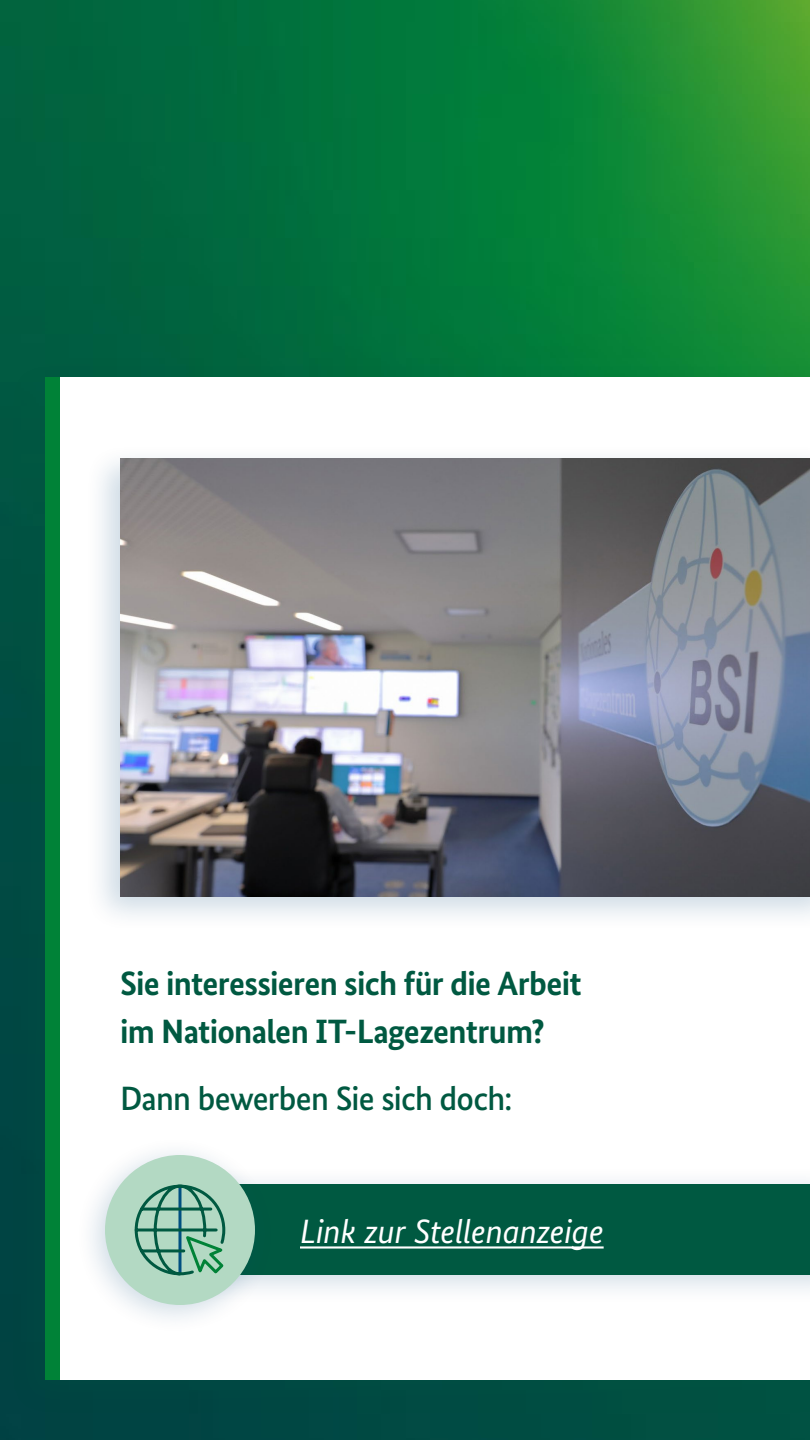
<style>
.page{position:relative;width:810px;height:1440px;background:#fff}
.page>*{position:absolute;margin:0;border:0;box-sizing:border-box;transform-origin:0 0}
.t1{font:700 33.75px/48px "Bundes Sans";letter-spacing:-.02em;color:#005941}
.t2{font:500 33.75px "Bundes Sans";letter-spacing:-.025em;color:#005941}
.t3{font:italic 33.75px "Bundes Sans";letter-spacing:-.005em;color:#fff}
</style>
<div class="page">
<img style="left:0;top:0;width:810px;height:1440px">
<div style="left:9px;top:362px;width:801px;height:1054px;background:#005941;opacity:.2"></div>
<div style="left:60px;top:377px;width:750px;height:1003px;background:#fff"></div>
<div style="left:45px;top:377px;width:15px;height:1003px;background:#008237"></div>
<div style="left:84px;top:443px;width:726px;height:489px;background:#004678;opacity:.2"></div>
<img style="left:120px;top:458px;width:690px;height:438px">
<div style="left:164px;top:1165px;width:646px;height:141px;background:#004678;opacity:.2"></div>
<div style="left:195px;top:1185px;width:615px;height:90px;background:#005941"></div>
<hr style="left:300px;top:1246px;width:304px;height:3px;background:#fff">
<div style="left:75px;top:1136px;width:199px;height:199px;background:#004678;opacity:.2"></div>
<div style="left:105px;top:1155px;width:150px;height:150px;background:#b3d9c3;border-radius:50%"></div>
<svg style="left:134px;top:1184px;width:92px;height:92px"></svg>
<p class="t1" style="left:120px;top:959px;width:463px">Sie interessieren sich für die Arbeit im Nationalen IT-Lagezentrum?</p>
<p class="t2" style="left:120px;top:1078px;width:394px">Dann bewerben Sie sich doch:</p>
<p class="t3" style="left:300px;top:1211px;width:305px">Link zur Stellenanzeige</p>
</div>
